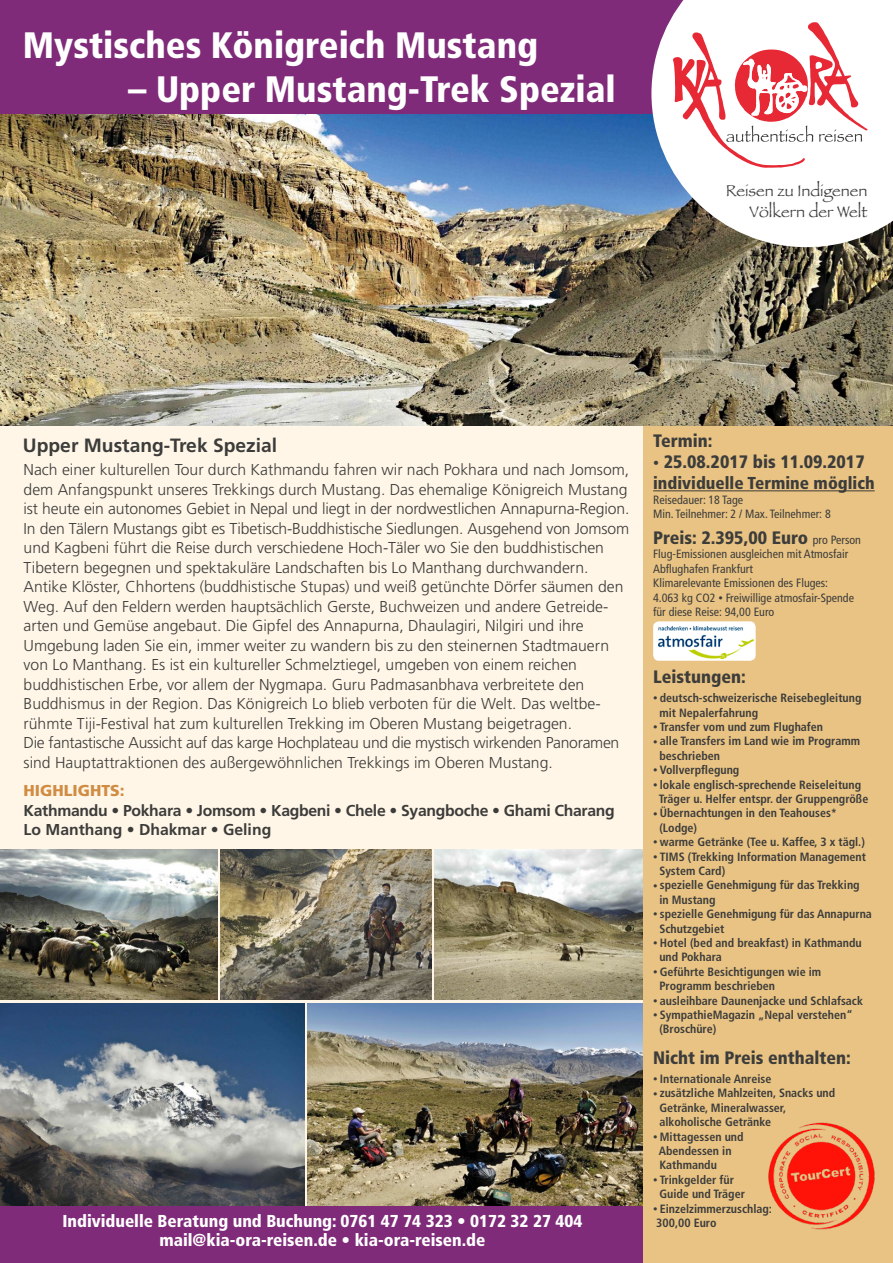
<style>
.page{position:relative;width:893px;height:1263px;background:#fff}
.page>*{position:absolute;margin:0;border:0;box-sizing:border-box;transform-origin:0 0}
.t1{font:900 condensed 36.75px "Frutiger LT Std";color:#fff}
.t2{font:700 19.2px "Frutiger LT Std";color:#3c3c3b}
.t3{font:900 condensed 18px "Frutiger LT Std";color:#3c3c3b}
.t4{font:900 condensed 17.25px/18.8px "Frutiger LT Std";color:#fff;text-align:center}
.t5{font:900 condensed 17.25px "Frutiger LT Std";color:#3c3c3b}
.t6{font:16.35px/20.1px "Papyrus";color:#3c3c3b;text-align:right}
.t7{font:300 15.75px/19.5px "Frutiger LT Std";color:#3c3c3b}
.t8{font:700 15.75px/19.5px "Frutiger LT Std";letter-spacing:-.02em;color:#3c3c3b}
.t9{font:900 15.75px "Frutiger LT Std";color:#d18c43}
.t10{font:700 condensed 12px/14.4px "Frutiger LT Std";color:#3c3c3b}
.t11{font:condensed 12px/14.4px "Frutiger LT Std";color:#3c3c3b}
.s1{font-size:12px}
.s2{font-weight:400;font-size:12px}
.s3{font-stretch:normal;font-size:9px}
.s4{font-size:9px}
</style>
<div class="page">
<div style="left:0;top:0;width:876px;height:1238px;background:#fff6e7"></div>
<img style="left:307px;top:1003px;width:336px;height:203px">
<img style="left:0;top:1003px;width:304px;height:203px">
<img style="left:0;top:850px;width:217px;height:150px">
<img style="left:220px;top:850px;width:212px;height:150px">
<img style="left:435px;top:850px;width:208px;height:150px">
<div style="left:0;top:1206px;width:670px;height:57px;background:#802b79"></div>
<div style="left:643px;top:421px;width:250px;height:842px;background:#e9c383"></div>
<div style="left:0;top:0;width:766px;height:137px;background:#802b79"></div>
<img style="left:0;top:115px;width:893px;height:311px">
<svg style="left:651px;top:0;width:242px;height:247px;fill:#fff"></svg>
<svg style="left:673px;top:22px;width:195px;height:146px;background:#f6ccce"></svg>
<hr style="left:653px;top:490px;width:222px;height:1px;background:#3c3c3b">
<img style="left:768px;top:1122px;width:107px;height:108px">
<div style="left:653px;top:621px;width:103px;height:40px;background:#fff;border-radius:6px"></div>
<img style="left:659px;top:626px;width:94px;height:33px">
<h1 class="t1" style="left:23px;top:24px;width:517px">Mystisches Königreich Mustang</h1>
<h1 class="t1" style="left:128px;top:67px;width:489px">– Upper Mustang-Trek Spezial</h1>
<p class="t6" style="left:726px;top:181px;width:143px">Reisen zu Indigenen<br>Völkern der Welt</p>
<p class="t2" style="left:23px;top:434px;width:256px">Upper Mustang-Trek Spezial</p>
<p class="t7" style="left:24px;top:460px;width:607px">Nach einer kulturellen Tour durch Kathmandu fahren wir nach Pokhara und nach Jomsom, dem Anfangspunkt unseres Trekkings durch Mustang. Das ehemalige Königreich Mustang ist heute ein autonomes Gebiet in Nepal und liegt in der nordwestlichen Annapurna-Region.<br>In den Tälern Mustangs gibt es Tibetisch-Buddhistische Siedlungen. Ausgehend von Jomsom und Kagbeni führt die Reise durch verschiedene Hoch-Täler wo Sie den buddhistischen Tibetern begegnen und spektakuläre Landschaften bis Lo Manthang durchwandern.<br>Antike Klöster, Chhortens (buddhistische Stupas) und weiß getünchte Dörfer säumen den Weg. Auf den Feldern werden hauptsächlich Gerste, Buchweizen und andere Getreide&shy;arten und Gemüse angebaut. Die Gipfel des Annapurna, Dhaulagiri, Nilgiri und ihre Umgebung laden Sie ein, immer weiter zu wandern bis zu den steinernen Stadtmauern von Lo Manthang. Es ist ein kultureller Schmelztiegel, umgeben von einem reichen buddhistischen Erbe, vor allem der Nygmapa. Guru Padmasanbhava verbreitete den Buddhismus in der Region. Das Königreich Lo blieb verboten für die Welt. Das weltbe&shy;rühmte Tiji-Festival hat zum kulturellen Trekking im Oberen Mustang beigetragen.<br>Die fantastische Aussicht auf das karge Hochplateau und die mystisch wirkenden Panoramen sind Hauptattraktionen des außergewöhnlichen Trekkings im Oberen Mustang.</p>
<p class="t9" style="left:24px;top:781px;width:103px">Highlights:</p>
<p class="t8" style="left:24px;top:801px;width:593px">Kathmandu • Pokhara • Jomsom • Kagbeni • Chele • Syangboche • Ghami Charang<br>Lo Manthang • Dhakmar • Geling</p>
<p class="t4" style="left:62px;top:1211px;width:521px">Individuelle Beratung und Buchung: 0761 47 74 323 • 0172 32 27 404 mail@kia-ora-reisen.de • kia-ora-reisen.de</p>
<p class="t3" style="left:653px;top:430px;width:61px">Termin:</p>
<p class="t3" style="left:653px;top:451px;width:213px"><span class="s1">•</span> 25.08.2017 bis 11.09.2017</p>
<p class="t5" style="left:653px;top:473px;width:223px">individuelle Termine möglich</p>
<p class="t11" style="left:653px;top:492px;width:179px">Reisedauer: 18 Tage<br>Min. Teilnehmer: 2 / Max. Teilnehmer: 8</p>
<p class="t3" style="left:653px;top:527px;width:209px">Preis: 2.395,00 Euro <span class="s2">pro Person</span></p>
<p class="t11" style="left:653px;top:547px;width:202px">Flug-Emissionen ausgleichen mit Atmosfair Abflughafen Frankfurt<br>Klimarelevante Emissionen des Fluges:<br>4.063 kg CO2 <span class="s3">•</span> Freiwillige atmosfair-Spende für diese Reise: 94,00 Euro</p>
<p class="t3" style="left:653px;top:666px;width:94px">Leistungen:</p>
<p class="t10" style="left:659px;top:691px;width:204px;text-indent:-6px"><span class="s4">•</span> deutsch-schweizerische Reisebegleitung mit Nepalerfahrung</p>
<p class="t10" style="left:653px;top:720px;width:172px"><span class="s4">•</span> Transfer vom und zum Flughafen</p>
<p class="t10" style="left:659px;top:734px;width:202px;text-indent:-6px"><span class="s4">•</span> alle Transfers im Land wie im Programm beschrieben</p>
<p class="t10" style="left:653px;top:763px;width:88px"><span class="s4">•</span> Vollverpflegung</p>
<p class="t10" style="left:659px;top:777px;width:211px;text-indent:-6px"><span class="s4">•</span> lokale englisch-sprechende Reiseleitung<br>Träger u. Helfer entspr. der Gruppengröße</p>
<p class="t10" style="left:659px;top:806px;width:179px;text-indent:-6px"><span class="s4">•</span> Übernachtungen in den Teahouses* (Lodge)</p>
<p class="t10" style="left:653px;top:835px;width:213px"><span class="s4">•</span> warme Getränke (Tee u. Kaffee, 3 x tägl.)</p>
<p class="t10" style="left:659px;top:849px;width:208px;text-indent:-6px"><span class="s4">•</span> TIMS (Trekking Information Management<br>System Card)</p>
<p class="t10" style="left:659px;top:878px;width:202px;text-indent:-6px"><span class="s4">•</span> spezielle Genehmigung für das Trekking in Mustang</p>
<p class="t10" style="left:659px;top:907px;width:214px;text-indent:-6px"><span class="s4">•</span> spezielle Genehmigung für das Annapurna<br>Schutzgebiet</p>
<p class="t10" style="left:659px;top:936px;width:204px;text-indent:-6px"><span class="s4">•</span> Hotel (bed and breakfast) in Kathmandu und Pokhara</p>
<p class="t10" style="left:659px;top:964px;width:163px;text-indent:-6px"><span class="s4">•</span> Geführte Besichtigungen wie im<br>Programm beschrieben</p>
<p class="t10" style="left:653px;top:993px;width:211px"><span class="s4">•</span> ausleihbare Daunenjacke und Schlafsack</p>
<p class="t10" style="left:659px;top:1008px;width:195px;text-indent:-6px"><span class="s4">•</span> SympathieMagazin „Nepal verstehen“ (Broschüre)</p>
<p class="t3" style="left:653px;top:1047px;width:199px">Nicht im Preis enthalten:</p>
<p class="t10" style="left:653px;top:1071px;width:120px"><span class="s4">•</span> Internationale Anreise</p>
<p class="t10" style="left:659px;top:1086px;width:177px;text-indent:-6px"><span class="s4">•</span> zusätzliche Mahlzeiten, Snacks und<br>Getränke, Mineralwasser, alkoholische Getränke</p>
<p class="t10" style="left:659px;top:1129px;width:86px;text-indent:-6px"><span class="s4">•</span> Mittagessen und<br>Abendessen in<br>Kathmandu</p>
<p class="t10" style="left:659px;top:1172px;width:87px;text-indent:-6px"><span class="s4">•</span> Trinkgelder für<br>Guide und Träger</p>
<p class="t10" style="left:653px;top:1201px;width:120px"><span class="s4">•</span> Einzelzimmerzuschlag:<br>300,00 Euro</p>
</div>
